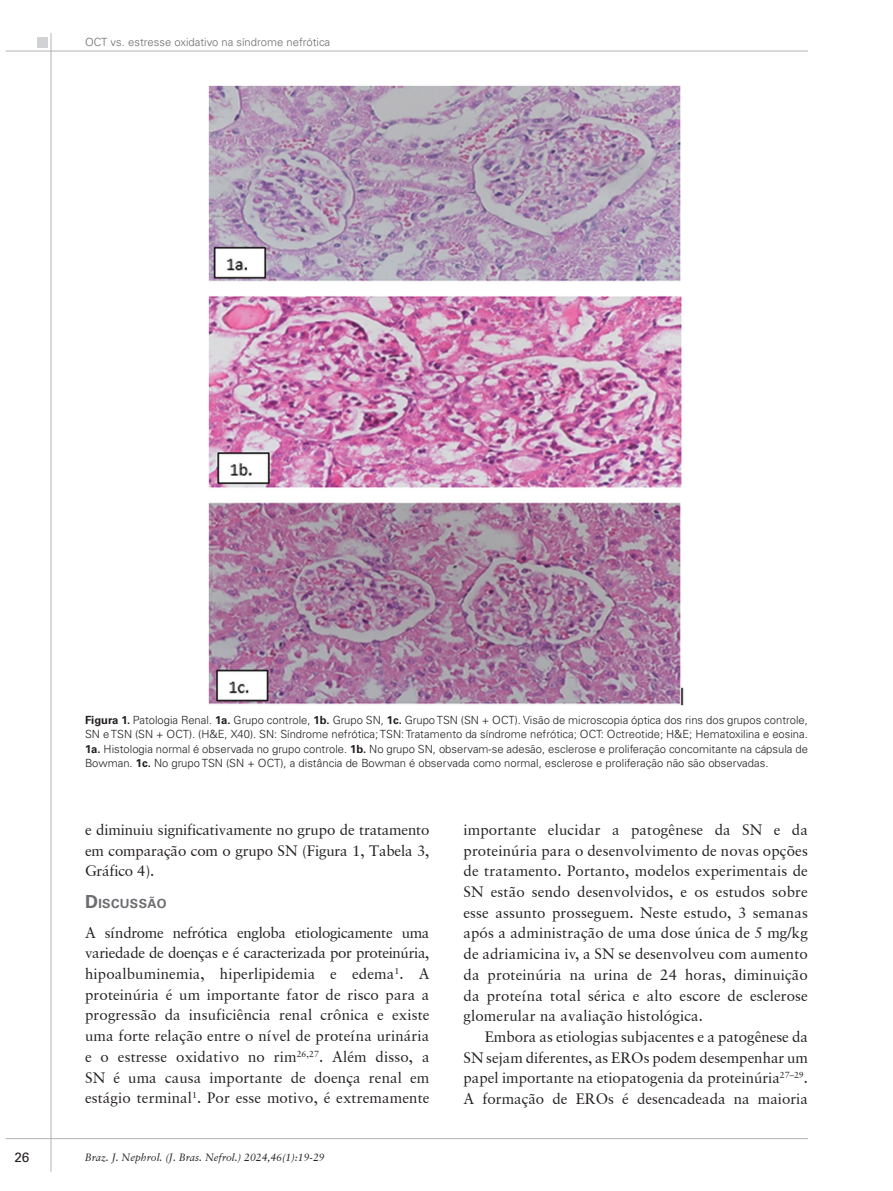
<style>
.page{position:relative;width:893px;height:1191px;background:#fff}
.page>*{position:absolute;margin:0;border:0;box-sizing:border-box;transform-origin:0 0}
.Texto_-_1º_paragráfo{font:15px/20.7px "Garamond Retrospective S Si";letter-spacing:.01em;color:#231f20;text-align:justify}
.Texto{font:15px/20.7px "Garamond Retrospective S Si";letter-spacing:-.005em;color:#231f20;text-align:justify}
.t1{font:13.5px "Univers LT Std";color:#231f20}
.Intertítulo{font:700 12.6px "Univers LT Std";letter-spacing:.03em;color:#6c6d70}
.Legenda{font:300 11.25px/14.2px "Univers LT Std";color:#231f20;text-align:justify}
.t2{font:300 11.25px "Univers LT Std";color:#6c6d70}
.t3{font:italic 10.5px "Garamond Retrospective S Si";color:#231f20}
.s1{font-weight:700}
.s2{font-size:18px}
</style>
<div class="page">
<div style="left:37px;top:37px;width:11px;height:11px;background:#d1d2d4"></div>
<hr style="left:6px;top:51px;width:802px;height:1px;background:#b2b3b7">
<hr style="left:51px;top:33px;width:1px;height:1138px;background:#b2b3b7">
<hr style="left:6px;top:1138px;width:802px;height:1px;background:#b2b3b7">
<img style="left:209px;top:85px;width:475px;height:620px">
<p class="t2" style="left:85px;top:36px;width:247px">OCT vs. estresse oxidativo na síndrome nefrótica</p>
<p class="t1" style="left:14px;top:1149px;width:17px">26</p>
<p class="Legenda" style="left:85px;top:713px;width:724px"><span class="s1">Figura 1.</span> Patologia Renal. <span class="s1">1a.</span> Grupo controle, <span class="s1">1b.</span> Grupo SN, <span class="s1">1c.</span> Grupo TSN (SN + OCT). Visão de microscopia óptica dos rins dos grupos controle, SN e TSN (SN + OCT). (H&amp;E, X40). SN: Síndrome nefrótica; TSN: Tratamento da síndrome nefrótica; OCT: Octreotide; H&amp;E; Hematoxilina e eosina.<br><span class="s1">1a.</span> Histologia normal é observada no grupo controle. <span class="s1">1b.</span> No grupo SN, observam-se adesão, esclerose e proliferação concomitante na cápsula de Bowman. <span class="s1">1c.</span> No grupo TSN (SN + OCT), a distância de Bowman é observada como normal, esclerose e proliferação não são observadas.</p>
<p class="Texto" style="left:85px;top:819px;width:346px">e diminuiu significativamente no grupo de tratamento em comparação com o grupo SN (Figura 1, Tabela 3, Gráfico 4).</p>
<p class="Intertítulo" style="left:85px;top:896px;width:83px"><span class="s2">D</span> ISCUSSÃO</p>
<p class="Texto_-_1º_paragráfo" style="left:85px;top:922px;width:346px">A síndrome nefrótica engloba etiologicamente uma variedade de doenças e é caracterizada por proteinúria, hipoalbuminemia, hiperlipidemia e edema<sup>1</sup>. A proteinúria é um importante fator de risco para a progressão da insuficiência renal crônica e existe uma forte relação entre o nível de proteína urinária e o estresse oxidativo no rim<sup>26,27</sup>. Além disso, a SN é uma causa importante de doença renal em estágio terminal<sup>1</sup>. Por esse motivo, é extremamente</p>
<p class="t3" style="left:85px;top:1151px;width:241px">Braz. J. Nephrol. (J. Bras. Nefrol.) 2024,46(1):19-29</p>
<p class="Texto_-_1º_paragráfo" style="left:463px;top:819px;width:346px">importante elucidar a patogênese da SN e da proteinúria para o desenvolvimento de novas opções de tratamento. Portanto, modelos experimentais de SN estão sendo desenvolvidos, e os estudos sobre esse assunto prosseguem. Neste estudo, 3 semanas após a administração de uma dose única de 5 mg/kg de adriamicina iv, a SN se desenvolveu com aumento da proteinúria na urina de 24 horas, diminuição da proteína total sérica e alto escore de esclerose glomerular na avaliação histológica.</p>
<p class="Texto" style="left:463px;top:1026px;width:346px;text-indent:21px">Embora as etiologias subjacentes e a patogênese da SN sejam diferentes, as EROs podem desempenhar um papel importante na etiopatogenia da proteinúria<sup>27–29</sup>.<br>A formação de EROs é desencadeada na maioria</p>
</div>
